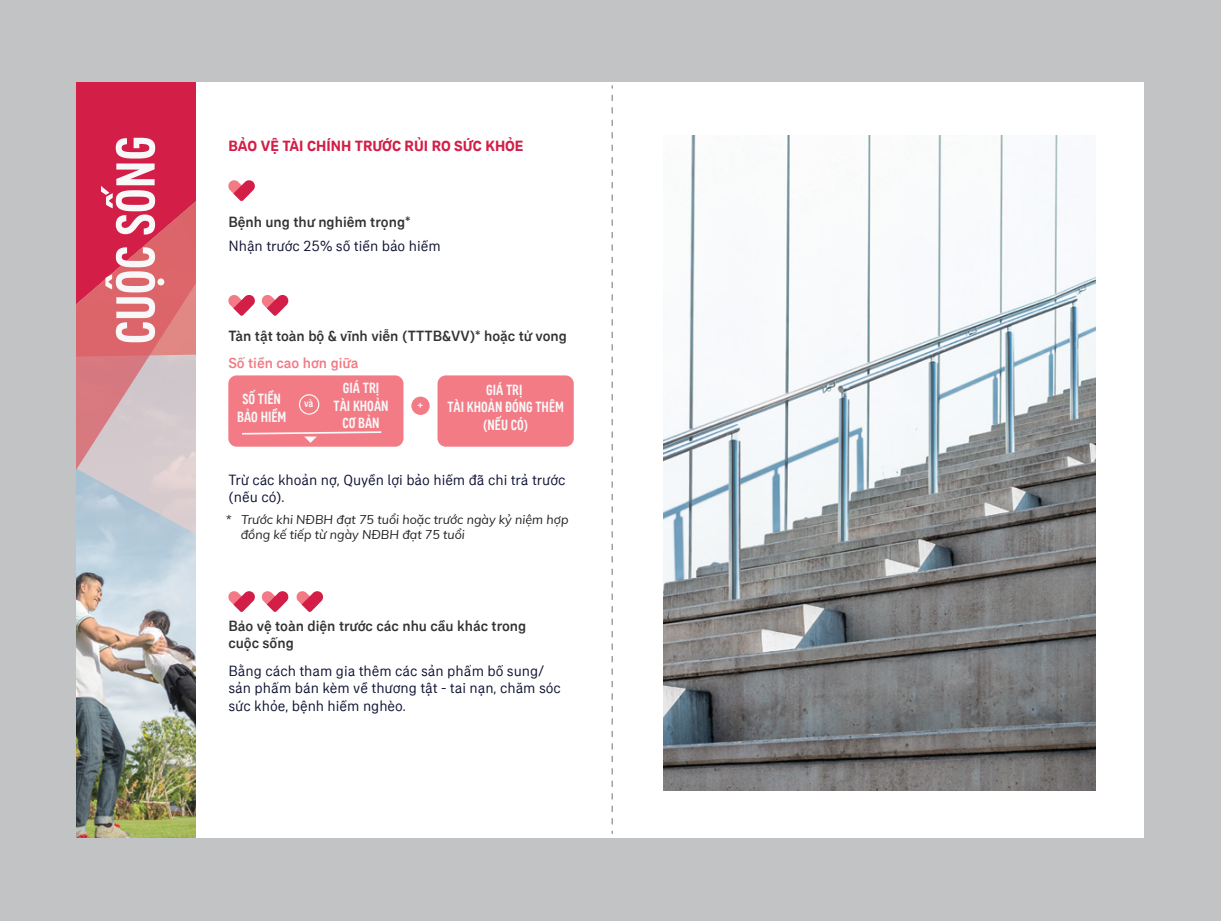
<style>
.page{position:relative;width:1221px;height:922px;background:#fff}
.page>*{position:absolute;margin:0;border:0;box-sizing:border-box;transform-origin:0 0}
.t1{font:500 condensed 56.25px "AIA Everest";color:#f8f8f9}
.t2{font:15px/17.5px "AIA Everest";color:#0e1131}
.t3{font:500 15px/17.5px "AIA Everest";color:#333}
.t4{font:500 condensed 15px/17.5px "AIA Everest";color:#f8f8f9;text-align:center}
.t5{font:700 15px "AIA Everest";color:#d31e47}
.t6{font:500 15px "AIA Everest";color:#f37b85}
.t7{font:italic 12.5px/15px "Muli";color:#231f20}
.t8{font:500 condensed 11.25px "AIA Everest";color:#f8f8f9}
.t9{font:500 11.25px "AIA Everest";color:#f8f8f9}
</style>
<div class="page">
<div style="left:1px;top:0;width:1220px;height:920px;background:#c2c3c4"></div>
<div style="left:77px;top:82px;width:1067px;height:755px;background:#fff"></div>
<svg style="left:611px;top:95px;width:2px;height:738px"></svg>
<img style="left:77px;top:561px;width:118px;height:276px">
<svg style="left:77px;top:501px;width:118px;height:60px;background:#bbccd8"></svg>
<div style="left:77px;top:82px;width:118px;height:17px;background:#d31e47"></div>
<svg style="left:77px;top:99px;width:118px;height:402px;background:#d5687a"></svg>
<svg style="left:228px;top:180px;width:27px;height:21px"></svg>
<svg style="left:228px;top:295px;width:27px;height:21px"></svg>
<svg style="left:261px;top:295px;width:28px;height:21px"></svg>
<svg style="left:228px;top:591px;width:27px;height:21px"></svg>
<svg style="left:261px;top:591px;width:28px;height:21px"></svg>
<svg style="left:296px;top:591px;width:27px;height:21px"></svg>
<div style="left:228px;top:375px;width:175px;height:71px;background:#f37b85;border-radius:8px"></div>
<div style="left:437px;top:375px;width:137px;height:71px;background:#f37b85;border-radius:8px"></div>
<div style="left:299px;top:394px;width:20px;height:20px;border:1px solid #f8f8f9;border-radius:50%"></div>
<div style="left:411px;top:396px;width:19px;height:19px;background:#f37b85;border-radius:50%"></div>
<svg style="left:242px;top:431px;width:139px;height:12px"></svg>
<img style="left:663px;top:135px;width:433px;height:655px">
<h1 class="t1" style="left:99px;top:344px;width:210px;rotate:-90deg">CUỘC SỐNG</h1>
<p class="t5" style="left:228px;top:136px;width:297px">BẢO VỆ TÀI CHÍNH TRƯỚC RỦI RO SỨC KHỎE</p>
<p class="t3" style="left:228px;top:212px;width:184px">Bệnh ung thư nghiêm trọng*</p>
<p class="t2" style="left:228px;top:236px;width:214px">Nhận trước 25% số tiền bảo hiểm</p>
<p class="t3" style="left:228px;top:326px;width:340px">Tàn tật toàn bộ &amp; vĩnh viễn (TTTB&amp;VV)* hoặc tử vong</p>
<p class="t6" style="left:228px;top:353px;width:131px">Số tiền cao hơn giữa</p>
<p class="t4" style="left:334px;top:378px;width:56px">GIÁ TRỊ<br>TÀI KHOẢN<br>CƠ BẢN</p>
<p class="t4" style="left:237px;top:389px;width:51px">SỐ TIỀN<br>BẢO HIỂM</p>
<p class="t4" style="left:447px;top:380px;width:118px">GIÁ TRỊ<br>TÀI KHOẢN ĐÓNG THÊM (NẾU CÓ)</p>
<p class="t8" style="left:304px;top:396px;width:11px">và</p>
<p class="t9" style="left:417px;top:398px;width:8px">+</p>
<p class="t2" style="left:228px;top:470px;width:338px">Trừ các khoản nợ, Quyền lợi bảo hiểm đã chi trả trước (nếu có).</p>
<p class="t7" style="left:241px;top:511px;width:329px;text-indent:-15px">* Trước khi NĐBH đạt 75 tuổi hoặc trước ngày kỷ niệm hợp đồng kế tiếp từ ngày NĐBH đạt 75 tuổi</p>
<p class="t3" style="left:228px;top:615px;width:299px">Bảo vệ toàn diện trước các nhu cầu khác trong cuộc sống</p>
<p class="t2" style="left:228px;top:660px;width:334px">Bằng cách tham gia thêm các sản phẩm bổ sung/ sản phẩm bán kèm về thương tật - tai nạn, chăm sóc sức khỏe, bệnh hiểm nghèo.</p>
</div>
